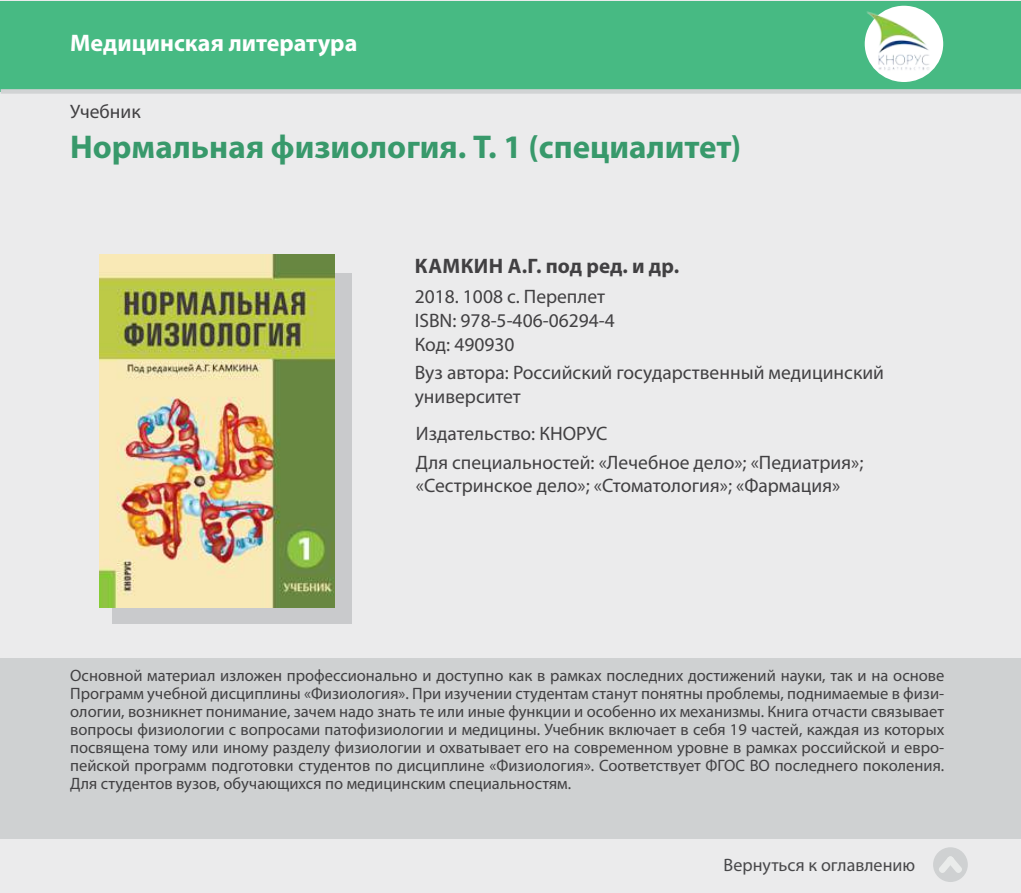
<style>
.page{position:relative;width:1021px;height:893px;background:#fff}
.page>*{position:absolute;margin:0;border:0;box-sizing:border-box;transform-origin:0 0}
.t1{font:700 33px "Myriad Pro";color:#38996b}
.t2{font:700 24px "Myriad Pro";color:#fff}
.t3{font:700 21px "Myriad Pro";color:#414042}
.t4{font:19.5px/24px "Myriad Pro";color:#414042}
.t5{font:18px "Myriad Pro";color:#48484a}
.t6{font:16.5px/18px "Myriad Pro";color:#414042;text-align:justify}
</style>
<div class="page">
<div style="left:0;top:0;width:1020px;height:893px;background:#ebebec"></div>
<div style="left:112px;top:273px;width:240px;height:350px;background:#c9cacc"></div>
<img style="left:100px;top:254px;width:235px;height:353px">
<div style="left:1px;top:1px;width:1019px;height:90px;background:#47ba83"></div>
<div style="left:0;top:658px;width:1020px;height:181px;background:#cfd1d2"></div>
<div style="left:1px;top:89px;width:1019px;height:5px;background:#d1d3d4"></div>
<div style="left:933px;top:847px;width:34px;height:35px;background:#cfd1d2;border-radius:50%"></div>
<svg style="left:939px;top:856px;width:23px;height:17px"></svg>
<div style="left:864px;top:6px;width:79px;height:76px;background:#fff;border-radius:50%"></div>
<img style="left:865px;top:9px;width:67px;height:65px">
<h2 class="t2" style="left:70px;top:27px;width:289px">Медицинская литература</h2>
<p class="t4" style="left:70px;top:99px;width:72px">Учебник</p>
<h1 class="t1" style="left:70px;top:126px;width:672px">Нормальная физиология. Т. 1 (специалитет)</h1>
<p class="t3" style="left:415px;top:252px;width:266px">Камкин А.Г. под ред. и др.</p>
<p class="t4" style="left:415px;top:284px;width:201px">2018. 1008 c. Переплет<br>ISBN: 978-5-406-06294-4<br>Код: 490930</p>
<p class="t4" style="left:415px;top:360px;width:470px">Вуз автора: Российский государственный медицинский университет</p>
<p class="t4" style="left:416px;top:419px;width:449px;line-height:29px">Издательство: КНОРУС<br>Для специальностей: «Лечебное дело»; «Педиатрия»;</p>
<p class="t4" style="left:416px;top:473px;width:426px">«Сестринское дело»; «Стоматология»; «Фармация»</p>
<p class="t6" style="left:70px;top:666px;width:875px">Основной материал изложен профессионально и доступно как в рамках последних достижений науки, так и на основе Программ учебной дисциплины «Физиология». При изучении студентам станут понятны проблемы, поднимаемые в физи&shy;ологии, возникнет понимание, зачем надо знать те или иные функции и особенно их механизмы. Книга отчасти связывает вопросы физиологии с вопросами патофизиологии и медицины. Учебник включает в себя 19 частей, каждая из которых посвящена тому или иному разделу физиологии и охватывает его на современном уровне в рамках российской и евро&shy;пейской программ подготовки студентов по дисциплине «Физиология». Соответствует ФГОС ВО последнего поколения.<br>Для студентов вузов, обучающихся по медицинским специальностям.</p>
<p class="t5" style="left:723px;top:853px;width:193px">Вернуться к оглавлению</p>
</div>
